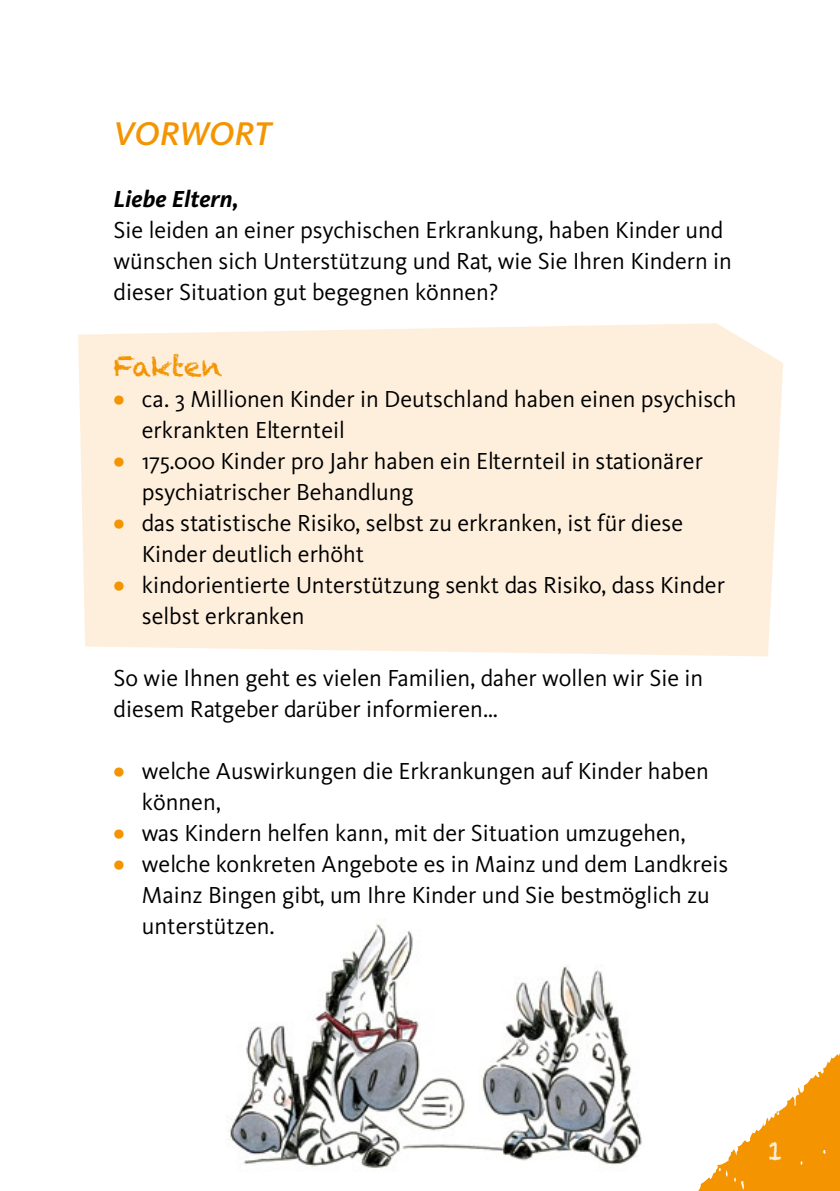
<style>
.page{position:relative;width:840px;height:1191px;background:#fff}
.page>*{position:absolute;margin:0;border:0;box-sizing:border-box;transform-origin:0 0}
.t1{font:italic 500 34px "Kievit";letter-spacing:-.005em;color:#f39400}
.t2{font:28px "Chalkduster";letter-spacing:-.01em;color:#f39400}
.t3{font:26px "Chalkduster";color:#feefdd}
.t4{font:24px/31px "Kievit";color:#000}
.t5{font:italic 700 24px "Kievit";color:#000}
.s1{font-weight:800;color:#f39400}
</style>
<div class="page">
<svg style="left:698px;top:1054px;width:141px;height:137px"></svg>
<img style="left:228px;top:918px;width:414px;height:251px">
<div style="left:78px;top:323px;width:704px;height:333px;background:#feefdd"></div>
<h1 class="t1" style="left:113px;top:113px;width:159px">VORWORT</h1>
<p class="t5" style="left:113px;top:184px;width:127px">Liebe Eltern,</p>
<p class="t4" style="left:113px;top:214px;width:619px">Sie leiden an einer psychischen Erkrankung, haben Kinder und wünschen sich Unterstützung und Rat, wie Sie Ihren Kindern in dieser Situation gut begegnen können?</p>
<p class="t2" style="left:113px;top:350px;width:110px">Fakten</p>
<p class="t4" style="left:142px;top:383px;width:595px;text-indent:-28px"><span class="s1">•</span> ca. 3 Millionen Kinder in Deutschland haben einen psychisch erkrankten Elternteil</p>
<p class="t4" style="left:142px;top:445px;width:562px;text-indent:-28px"><span class="s1">•</span> 175.000 Kinder pro Jahr haben ein Elternteil in stationärer psychiatrischer Behandlung</p>
<p class="t4" style="left:142px;top:507px;width:542px;text-indent:-28px"><span class="s1">•</span> das statistische Risiko, selbst zu erkranken, ist für diese<br>Kinder deutlich erhöht</p>
<p class="t4" style="left:142px;top:569px;width:584px;text-indent:-28px"><span class="s1">•</span> kindorientierte Unterstützung senkt das Risiko, dass Kinder selbst erkranken</p>
<p class="t4" style="left:113px;top:662px;width:591px">So wie Ihnen geht es vielen Familien, daher wollen wir Sie in diesem Ratgeber darüber informieren…</p>
<p class="t4" style="left:142px;top:755px;width:568px;text-indent:-28px"><span class="s1">•</span> welche Auswirkungen die Erkrankungen auf Kinder haben können,</p>
<p class="t4" style="left:113px;top:817px;width:573px"><span class="s1">•</span> was Kindern helfen kann, mit der Situation umzugehen,</p>
<p class="t4" style="left:142px;top:848px;width:587px;text-indent:-28px"><span class="s1">•</span> welche konkreten Angebote es in Mainz und dem Landkreis<br>Mainz Bingen gibt, um Ihre Kinder und Sie bestmöglich zu unterstützen.</p>
<p class="t3" style="left:767px;top:1135px;width:17px">1</p>
</div>
